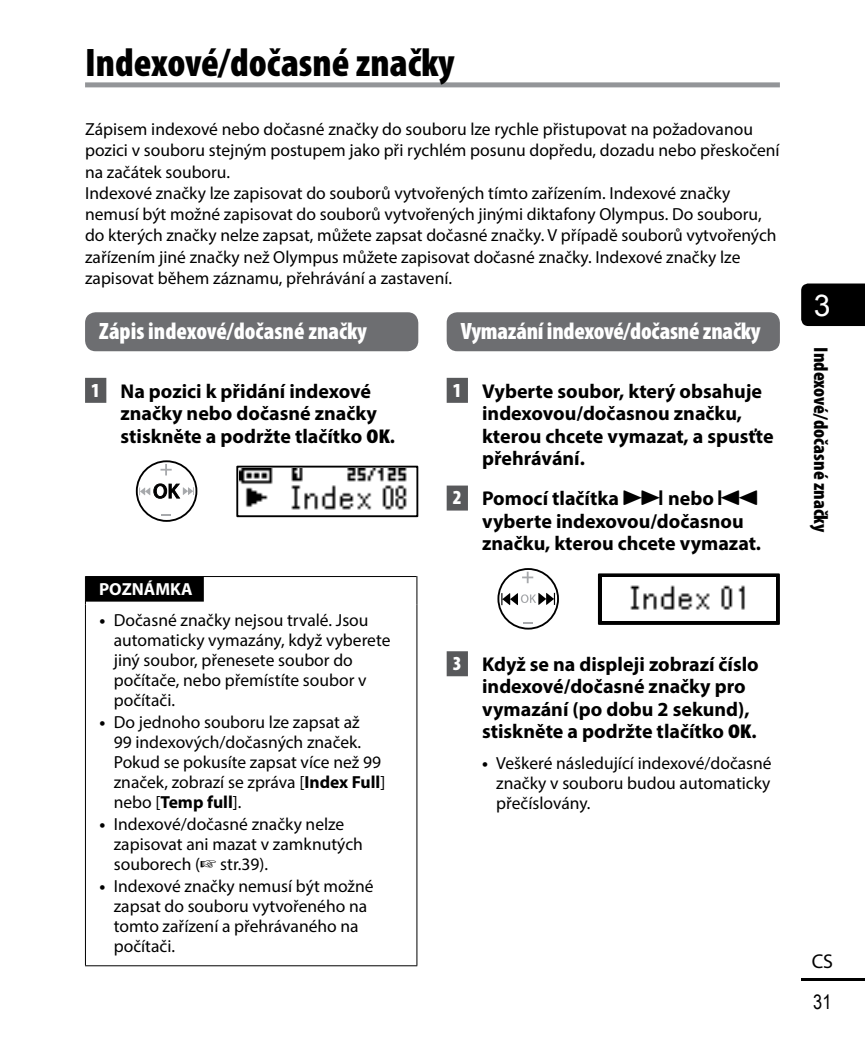
<style>
.page{position:relative;width:865px;height:1049px;background:#fff}
.page>*{position:absolute;margin:0;border:0;box-sizing:border-box;transform-origin:0 0}
.t1{font:900 condensed 40px "Myriad Pro";color:#000}
.t2{font:30px "Arial";color:#fff}
.t3{font:900 condensed 23.75px "Myriad Pro";letter-spacing:-.01em;color:#fff}
.t4{font:700 20px/22.5px "Myriad Pro";color:#000}
.t5{font:900 condensed 20px "Myriad Pro";color:#000}
.t6{font:20px "Arial Narrow";color:#000}
.t7{font:20px "Myriad Pro";color:#000}
.t8{font:17.5px/20px "Myriad Pro";color:#000}
.t9{font:700 17.5px "Myriad Pro";color:#fff}
.s1{font-weight:900;font-stretch:condensed;color:#fff}
.s2{font-weight:900;font-stretch:condensed}
.s3{font-family:"AP Yakumono";font-weight:400}
.s4{font-weight:700}
</style>
<div class="page">
<div style="left:801px;top:283px;width:64px;height:43px;background:#000"></div>
<hr style="left:801px;top:978px;width:64px;height:3px;background:#000">
<div style="left:85px;top:378px;width:21px;height:25px;background:#58595b"></div>
<div style="left:85px;top:312px;width:333px;height:39px;background:#6d6e71;border-radius:11px"></div>
<div style="left:136px;top:460px;width:61px;height:62px;border:2px solid #000;border-radius:50%"></div>
<svg style="left:160px;top:464px;width:12px;height:11px"></svg>
<svg style="left:161px;top:514px;width:10px;height:2px"></svg>
<svg style="left:139px;top:483px;width:55px;height:16px"></svg>
<div style="left:236px;top:466px;width:182px;height:51px;border:2px solid #000"></div>
<img style="left:240px;top:469px;width:167px;height:41px">
<svg style="left:85px;top:576px;width:1px;height:28px"></svg>
<svg style="left:416px;top:576px;width:1px;height:28px"></svg>
<hr style="left:85px;top:604px;width:1px;height:361px;background:#000">
<hr style="left:416px;top:604px;width:1px;height:361px;background:#000">
<hr style="left:85px;top:965px;width:332px;height:1px;background:#000">
<hr style="left:86px;top:576px;width:330px;height:1px;background:#000">
<div style="left:86px;top:577px;width:118px;height:25px;background:#000"></div>
<div style="left:446px;top:378px;width:22px;height:25px;background:#58595b"></div>
<div style="left:446px;top:485px;width:22px;height:25px;background:#58595b"></div>
<div style="left:446px;top:651px;width:22px;height:25px;background:#58595b"></div>
<div style="left:446px;top:312px;width:334px;height:39px;background:#6d6e71;border-radius:11px"></div>
<div style="left:497px;top:568px;width:62px;height:61px;border:2px solid #000;border-radius:50%"></div>
<svg style="left:522px;top:572px;width:11px;height:11px"></svg>
<svg style="left:523px;top:622px;width:10px;height:2px"></svg>
<svg style="left:501px;top:592px;width:54px;height:13px"></svg>
<div style="left:598px;top:573px;width:182px;height:52px;border:2px solid #000"></div>
<img style="left:601px;top:577px;width:144px;height:44px">
<hr style="left:599px;top:574px;width:2px;height:50px;background:#000">
<hr style="left:776px;top:574px;width:3px;height:50px;background:#000">
<hr style="left:599px;top:574px;width:180px;height:3px;background:#000">
<hr style="left:599px;top:621px;width:180px;height:3px;background:#000">
<div style="left:85px;top:82px;width:695px;height:5px;background:#939598"></div>
<h1 class="t1" style="left:85px;top:37px;width:371px">Indexové/dočasné značky</h1>
<p class="t8" style="left:85px;top:118px;width:696px;line-height:21.2px">Zápisem indexové nebo dočasné značky do souboru lze rychle přistupovat na požadovanou pozici v souboru stejným postupem jako při rychlém posunu dopředu, dozadu nebo přeskočení na začátek souboru.<br>Indexové značky lze zapisovat do souborů vytvořených tímto zařízením. Indexové značky nemusí být možné zapisovat do souborů vytvořených jinými diktafony Olympus. Do souboru, do kterých značky nelze zapsat, můžete zapsat dočasné značky. V případě souborů vytvořených zařízením jiné značky než Olympus můžete zapisovat dočasné značky. Indexové značky lze zapisovat během záznamu, přehrávání a zastavení.</p>
<h3 class="t3" style="left:99px;top:316px;width:269px">Zápis indexové/dočasné značky</h3>
<p class="t4" style="left:120px;top:379px;width:276px;text-indent:-29px"><span class="s1">1</span> Na pozici k přidání indexové značky nebo dočasné značky stiskněte a podržte tlačítko <span class="s2">OK</span>.</p>
<h3 class="t3" style="left:461px;top:316px;width:301px">Vymazání indexové/dočasné značky</h3>
<p class="t4" style="left:482px;top:379px;width:293px;text-indent:-29px"><span class="s1">1</span> Vyberte soubor, který obsahuje indexovou/dočasnou značku, kterou chcete vymazat, a spusťte přehrávání.</p>
<p class="t4" style="left:482px;top:487px;width:280px;text-indent:-29px"><span class="s1">2</span> Pomocí tlačítka <span class="s3">9</span> nebo <span class="s3">0 </span>vyberte indexovou/dočasnou značku, kterou chcete vymazat.</p>
<p class="t9" style="left:99px;top:578px;width:95px">POZNÁMKA</p>
<p class="t8" style="left:114px;top:610px;width:278px;text-indent:-14px"><span class="s4">•</span> Dočasné značky nejsou trvalé. Jsou automaticky vymazány, když vyberete jiný soubor, přenesete soubor do počítače, nebo přemístíte soubor v počítači.</p>
<p class="t8" style="left:114px;top:712px;width:273px;text-indent:-14px"><span class="s4">•</span> Do jednoho souboru lze zapsat až<br>99 indexových/dočasných značek.<br>Pokud se pokusíte zapsat více než 99 značek, zobrazí se zpráva [<span class="s4">Index Full</span>] nebo [<span class="s4">Temp full</span>].</p>
<p class="t8" style="left:114px;top:814px;width:251px;text-indent:-14px"><span class="s4">•</span> Indexové/dočasné značky nelze zapisovat ani mazat v zamknutých souborech (☞ str.39).</p>
<p class="t8" style="left:114px;top:875px;width:261px;text-indent:-14px"><span class="s4">•</span> Indexové značky nemusí být možné zapsat do souboru vytvořeného na tomto zařízení a přehrávaného na počítači.</p>
<p class="t4" style="left:482px;top:652px;width:278px;text-indent:-29px"><span class="s1">3</span> Když se na displeji zobrazí číslo indexové/dočasné značky pro vymazání (po dobu 2 sekund), stiskněte a podržte tlačítko <span class="s2">OK</span>.</p>
<p class="t8" style="left:496px;top:753px;width:277px;text-align:justify;text-indent:-14px"><span class="s4">•</span> Veškeré následující indexové/dočasné značky v souboru budou automaticky přečíslovány.</p>
<h2 class="t2" style="left:814px;top:286px;width:18px">3</h2>
<p class="t5" style="left:833px;top:347px;width:186px;rotate:90deg">Indexové/dočasné značky</p>
<p class="t7" style="left:811px;top:948px;width:23px">CS</p>
<p class="t6" style="left:813px;top:988px;width:20px">31</p>
</div>
